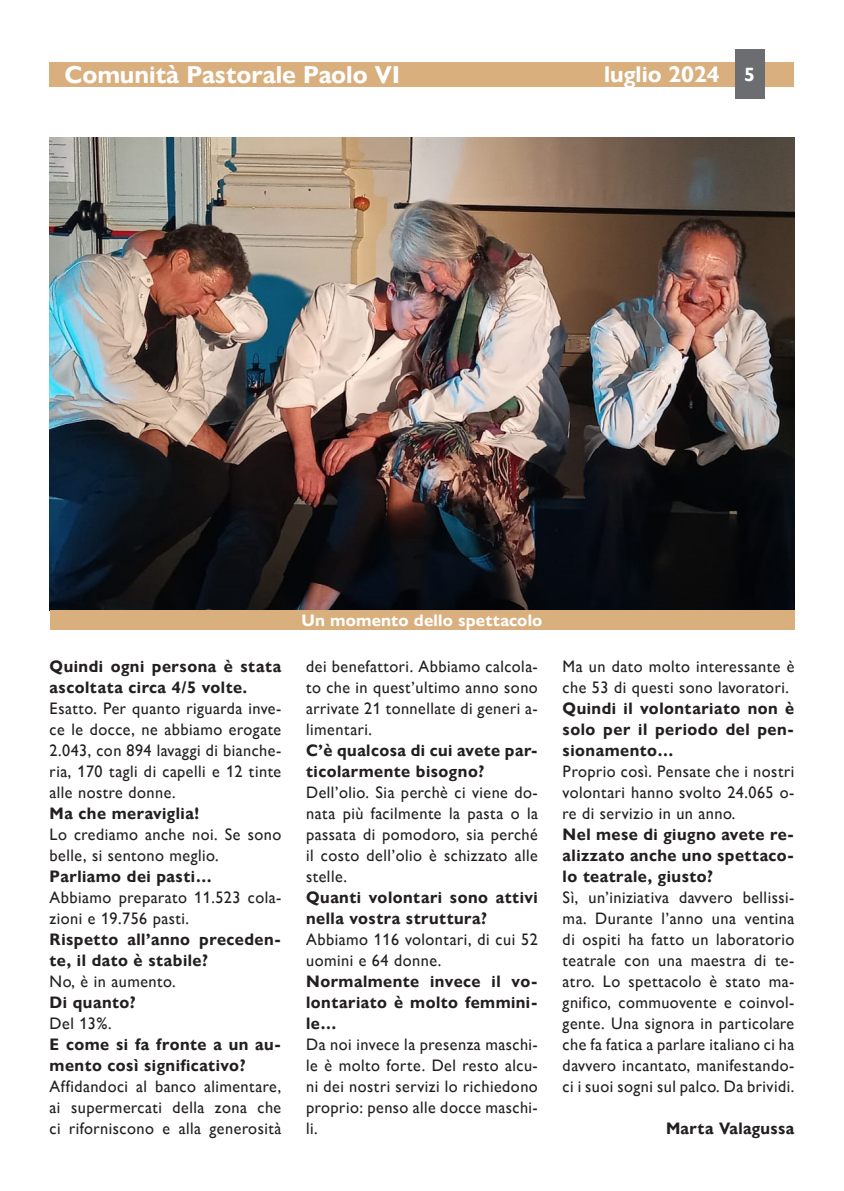
<style>
.page{position:relative;width:844px;height:1191px;background:#fff}
.page>*{position:absolute;margin:0;border:0;box-sizing:border-box;transform-origin:0 0}
.t1{font:700 24.5px "Gill Sans Nova";color:#fff}
.t2{font:700 22.75px "Gill Sans Nova";color:#fff}
._0_Occhiello{font:16.62px/21px "Gill Sans Nova";letter-spacing:.03em;color:#231f20;text-align:justify}
._0_Occhiello-2{font:700 16.62px/21px "Gill Sans Nova";letter-spacing:.03em;color:#231f20}
.t3{font:700 16.62px "Gill Sans Nova";letter-spacing:.01em;color:#fff}
.s1{font-size:19.25px}
</style>
<div class="page">
<div style="left:50px;top:62px;width:744px;height:25px;background:#d9af7d"></div>
<div style="left:734px;top:50px;width:30px;height:49px;background:#6c6d70"></div>
<img style="left:50px;top:138px;width:744px;height:472px">
<div style="left:50px;top:610px;width:744px;height:20px;background:#d9af7d"></div>
<h1 class="t1" style="left:64px;top:60px;width:337px">Comunità Pastorale Paolo VI</h1>
<h2 class="t2" style="left:604px;top:60px;width:152px">luglio 2024 <span class="s1">5</span></h2>
<p class="_0_Occhiello-2" style="left:50px;top:655px;width:233px">Quindi ogni persona è stata ascoltata circa 4/5 volte.</p>
<p class="_0_Occhiello" style="left:50px;top:697px;width:233px">Esatto. Per quanto riguarda inve&shy;ce le docce, ne abbiamo erogate 2.043, con 894 lavaggi di bianche&shy;ria, 170 tagli di capelli e 12 tinte alle nostre donne.</p>
<p class="_0_Occhiello-2" style="left:50px;top:802px;width:151px">Ma che meraviglia!</p>
<p class="_0_Occhiello" style="left:50px;top:823px;width:233px">Lo crediamo anche noi. Se sono belle, si sentono meglio.</p>
<p class="_0_Occhiello-2" style="left:50px;top:865px;width:164px">Parliamo dei pasti…</p>
<p class="_0_Occhiello" style="left:50px;top:886px;width:233px">Abbiamo preparato 11.523 cola&shy;zioni e 19.756 pasti.</p>
<p class="_0_Occhiello-2" style="left:50px;top:928px;width:233px">Rispetto all’anno preceden&shy;te, il dato è stabile?</p>
<p class="_0_Occhiello" style="left:50px;top:970px;width:127px">No, è in aumento.</p>
<p class="_0_Occhiello-2" style="left:50px;top:991px;width:88px">Di quanto?</p>
<p class="_0_Occhiello" style="left:50px;top:1012px;width:63px">Del 13%.</p>
<p class="_0_Occhiello-2" style="left:50px;top:1033px;width:233px">E come si fa fronte a un au&shy;mento così significativo?</p>
<p class="_0_Occhiello" style="left:50px;top:1075px;width:233px">Affidandoci al banco alimentare, ai supermercati della zona che ci riforniscono e alla generosità</p>
<p class="t3" style="left:301px;top:610px;width:242px">Un momento dello spettacolo</p>
<p class="_0_Occhiello" style="left:306px;top:655px;width:233px">dei benefattori. Abbiamo calcola&shy;to che in quest’ultimo anno sono arrivate 21 tonnellate di generi a&shy;limentari.</p>
<p class="_0_Occhiello-2" style="left:306px;top:739px;width:233px">C’è qualcosa di cui avete par&shy;ticolarmente bisogno?</p>
<p class="_0_Occhiello" style="left:306px;top:781px;width:233px">Dell’olio. Sia perchè ci viene do&shy;nata più facilmente la pasta o la passata di pomodoro, sia perché il costo dell’olio è schizzato alle stelle.</p>
<p class="_0_Occhiello-2" style="left:306px;top:886px;width:233px">Quanti volontari sono attivi nella vostra struttura?</p>
<p class="_0_Occhiello" style="left:306px;top:928px;width:233px">Abbiamo 116 volontari, di cui 52 uomini e 64 donne.</p>
<p class="_0_Occhiello-2" style="left:306px;top:970px;width:233px;text-align:justify">Normalmente invece il vo&shy;lontariato è molto femmini&shy;le…</p>
<p class="_0_Occhiello" style="left:306px;top:1033px;width:233px">Da noi invece la presenza maschi&shy;le è molto forte. Del resto alcu&shy;ni dei nostri servizi lo richiedono proprio: penso alle docce maschi&shy;li.</p>
<p class="_0_Occhiello" style="left:562px;top:655px;width:233px">Ma un dato molto interessante è che 53 di questi sono lavoratori.</p>
<p class="_0_Occhiello-2" style="left:562px;top:697px;width:233px;text-align:justify">Quindi il volontariato non è solo per il periodo del pen&shy;sionamento…</p>
<p class="_0_Occhiello" style="left:562px;top:760px;width:233px">Proprio così. Pensate che i nostri volontari hanno svolto 24.065 o&shy;re di servizio in un anno.</p>
<p class="_0_Occhiello-2" style="left:562px;top:823px;width:233px;text-align:justify">Nel mese di giugno avete re&shy;alizzato anche uno spettaco&shy;lo teatrale, giusto?</p>
<p class="_0_Occhiello" style="left:562px;top:886px;width:233px">Sì, un’iniziativa davvero bellissi&shy;ma. Durante l’anno una ventina di ospiti ha fatto un laboratorio teatrale con una maestra di te&shy;atro. Lo spettacolo è stato ma&shy;gnifico, commuovente e coinvol&shy;gente. Una signora in particolare che fa fatica a parlare italiano ci ha davvero incantato, manifestando&shy;ci i suoi sogni sul palco. Da brividi.</p>
<p class="_0_Occhiello-2" style="left:665px;top:1117px;width:130px">Marta Valagussa</p>
</div>
